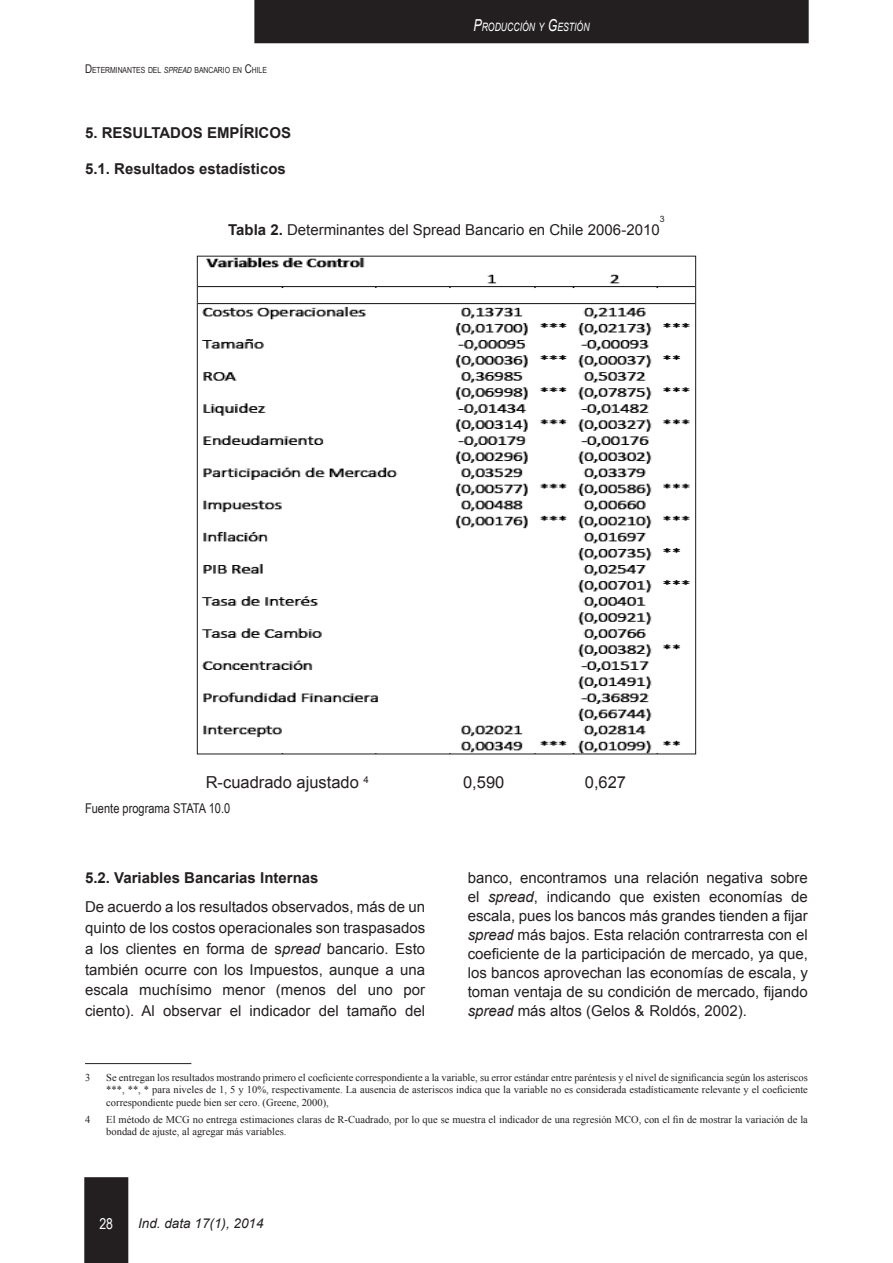
<style>
.page{position:relative;width:893px;height:1263px;background:#fff}
.page>*{position:absolute;margin:0;border:0;box-sizing:border-box;transform-origin:0 0}
.t1{font:16.5px "Arial";color:#231f20}
.CUERPO_TX{font:15px/19px "Arial";color:#231f20;text-align:justify}
.SUB_2{font:700 15px "Arial";color:#231f20}
.tAbla_y__FIG{font:15px "Arial";color:#231f20}
.SUBTITULO_1{font:700 15px "Arial";color:#231f20}
.t2{font:15px "Arial Narrow";color:#fff}
.FUENTE{font:13.5px "Arial Narrow";color:#231f20}
.t3{font:italic 13.5px "Arial";color:#231f20}
.t4{font:italic 11.55px "Arial";color:#fff;scale:.75 1}
.pie_de_pagina{font:10.5px/12.6px "Times New Roman";color:#231f20;text-align:justify}
.tAbla_y__FIG-2{font:8.7px "Arial";color:#231f20}
.t5{font:8.4px "Arial Narrow";letter-spacing:-.005em;color:#231f20}
.s1{font-size:12px}
.s2{font-style:italic}
.s3{font-size:16.5px}
.s4{font-weight:700}
</style>
<div class="page">
<div style="left:84px;top:1177px;width:44px;height:86px;background:#231f20"></div>
<div style="left:254px;top:0;width:555px;height:43px;background:#231f20"></div>
<hr style="left:85px;top:1063px;width:106px;height:1px;background:#231f20">
<img style="left:199px;top:258px;width:495px;height:494px">
<p class="t5" style="left:85px;top:63px;width:183px"><span class="s1">D</span>ETERMINANTES DEL <span class="s2">SPREAD</span> BANCARIO EN <span class="s1">C</span>HILE</p>
<p class="SUBTITULO_1" style="left:85px;top:123px;width:208px">5. RESULTADOS EMPÍRICOS</p>
<p class="SUB_2" style="left:85px;top:158px;width:202px">5.1. Resultados estadísticos</p>
<p class="t4" style="left:473px;top:19px;width:156px"><span class="s3">P</span>RODUCCIÓN Y <span class="s3">G</span>ESTIÓN</p>
<p class="tAbla_y__FIG-2" style="left:660px;top:213px;width:6px">3</p>
<p class="tAbla_y__FIG" style="left:228px;top:220px;width:433px"><span class="s4">Tabla 2.</span> Determinantes del Spread Bancario en Chile 2006-2010</p>
<p class="t1" style="left:206px;top:771px;width:165px">R-cuadrado ajustado <sup>4</sup></p>
<p class="t1" style="left:463px;top:771px;width:43px">0,590</p>
<p class="t1" style="left:585px;top:771px;width:43px">0,627</p>
<p class="FUENTE" style="left:85px;top:798px;width:147px">Fuente programa STATA 10.0</p>
<p class="SUB_2" style="left:85px;top:867px;width:235px">5.2. Variables Bancarias Internas</p>
<p class="CUERPO_TX" style="left:85px;top:896px;width:342px;line-height:20.9px">De acuerdo a los resultados observados, más de un quinto de los costos operacionales son traspasados a los clientes en forma de s<span class="s2">pread</span> bancario. Esto también ocurre con los Impuestos, aunque a una escala muchísimo menor (menos del uno por ciento). Al observar el indicador del tamaño del</p>
<p class="CUERPO_TX" style="left:468px;top:868px;width:342px">banco, encontramos una relación negativa sobre el <span class="s2">spread</span>, indicando que existen economías de escala, pues los bancos más grandes tienden a fijar <span class="s2">spread</span> más bajos. Esta relación contrarresta con el coeficiente de la participación de mercado, ya que, los bancos aprovechan las economías de escala, y toman ventaja de su condición de mercado, fijando <span class="s2">spread</span> más altos (Gelos &amp; Roldós, 2002).</p>
<p class="pie_de_pagina" style="left:85px;top:1070px;width:7px">3</p>
<p class="pie_de_pagina" style="left:106px;top:1070px;width:703px">Se entregan los resultados mostrando primero el coeficiente correspondiente a la variable, su error estándar entre paréntesis y el nivel de significancia según los asteriscos ***, **, * para niveles de 1, 5 y 10%, respectivamente. La ausencia de asteriscos indica que la variable no es considerada estadísticamente relevante y el coeficiente correspondiente puede bien ser cero. (Greene, 2000),</p>
<p class="pie_de_pagina" style="left:85px;top:1113px;width:7px">4</p>
<p class="pie_de_pagina" style="left:106px;top:1113px;width:703px">El método de MCG no entrega estimaciones claras de R-Cuadrado, por lo que se muestra el indicador de una regresión MCO, con el fin de mostrar la variación de la bondad de ajuste, al agregar más variables.</p>
<p class="t2" style="left:99px;top:1213px;width:15px">28</p>
<p class="t3" style="left:138px;top:1215px;width:127px">Ind. data 17(1), 2014</p>
</div>
